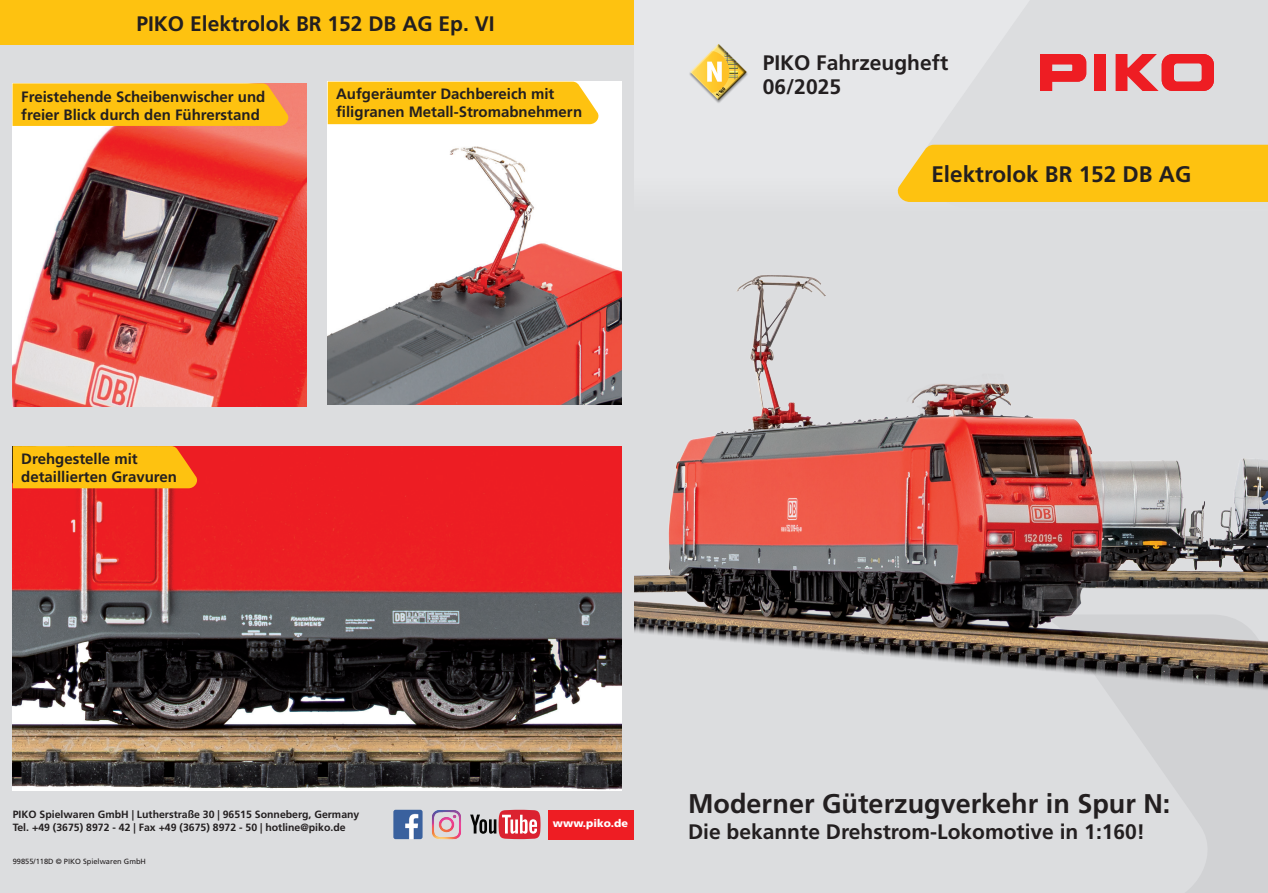
<style>
.page{position:relative;width:1268px;height:893px;background:#fff}
.page>*{position:absolute;margin:0;border:0;box-sizing:border-box;transform-origin:0 0}
.t1{font:700 27px "Frutiger LT Std";color:#231f20}
.t2{font:700 22.5px "Frutiger LT Std";color:#231f20}
.t3{font:700 21px/24px "Frutiger LT Std";color:#231f20}
.t4{font:700 15px/18px "Frutiger LT Std";color:#231f20}
.t5{font:900 10.8px "Frutiger LT Std";color:#fff}
.t6{font:700 10.5px/12.6px "Frutiger LT Std";color:#231f20}
.t7{font:7.5px "Frutiger LT Std";color:#231f20}
.t8{font:900 condensed 4.8px "Frutiger";color:#000}
</style>
<div class="page">
<div style="left:0;top:0;width:646px;height:893px;background:#dcdddf"></div>
<img style="left:432px;top:810px;width:29px;height:29px">
<div style="left:549px;top:810px;width:85px;height:29px;background:#ee1d23"></div>
<img style="left:393px;top:810px;width:29px;height:29px">
<svg style="left:470px;top:810px;width:70px;height:29px"></svg>
<div style="left:1221px;top:804px;width:46px;height:89px;background:#d1d2d4"></div>
<div style="left:646px;top:804px;width:575px;height:89px;background:#dcdddf"></div>
<div style="left:634px;top:0;width:633px;height:214px;background:#e6e7e9"></div>
<svg style="left:931px;top:54px;width:336px;height:91px;fill:#dcdddf"></svg>
<svg style="left:689px;top:44px;width:59px;height:59px"></svg>
<svg style="left:1039px;top:54px;width:46px;height:37px"></svg>
<div style="left:1093px;top:54px;width:12px;height:37px;background:#ee1d23"></div>
<svg style="left:1115px;top:54px;width:98px;height:37px"></svg>
<img style="left:327px;top:82px;width:294px;height:323px">
<img style="left:13px;top:84px;width:293px;height:323px">
<img style="left:634px;top:214px;width:633px;height:590px">
<img style="left:13px;top:446px;width:608px;height:344px">
<div style="left:0;top:0;width:634px;height:45px;background:#fec210"></div>
<div style="left:897px;top:145px;width:370px;height:57px;background:#fec210"></div>
<div style="left:328px;top:82px;width:272px;height:42px;background:#fec210"></div>
<div style="left:13px;top:83px;width:277px;height:43px;background:#fec210"></div>
<svg style="left:13px;top:446px;width:186px;height:42px;background:#fcb811"></svg>
<h3 class="t3" style="left:136px;top:11px;width:359px">PIKO Elektrolok BR 152 DB AG Ep. VI</h3>
<p class="t4" style="left:21px;top:88px;width:245px">Freistehende Scheibenwischer und freier Blick durch den Führerstand</p>
<p class="t4" style="left:336px;top:85px;width:247px">Aufgeräumter Dachbereich mit filigranen Metall-Stromabnehmern</p>
<p class="t4" style="left:21px;top:450px;width:157px">Drehgestelle mit detaillierten Gravuren</p>
<p class="t8" style="left:714px;top:94px;width:13px;rotate:-45deg">1:160</p>
<h3 class="t3" style="left:762px;top:50px;width:187px">PIKO Fahrzeugheft<br>06/2025</h3>
<h2 class="t2" style="left:931px;top:161px;width:261px">Elektrolok BR 152 DB AG</h2>
<p class="t6" style="left:13px;top:809px;width:348px">PIKO Spielwaren GmbH | Lutherstraße 30 | 96515 Sonneberg, Germany<br>Tel. +49 (3675) 8972 - 42 | Fax +49 (3675) 8972 - 50 | hotline@piko.de</p>
<p class="t7" style="left:13px;top:856px;width:135px">99855/118D © PIKO Spielwaren GmbH</p>
<p class="t5" style="left:553px;top:817px;width:77px">www.piko.de</p>
<h1 class="t1" style="left:688px;top:787px;width:484px">Moderner Güterzugverkehr in Spur N:</h1>
<h3 class="t3" style="left:688px;top:820px;width:458px">Die bekannte Drehstrom-Lokomotive in 1:160!</h3>
</div>
